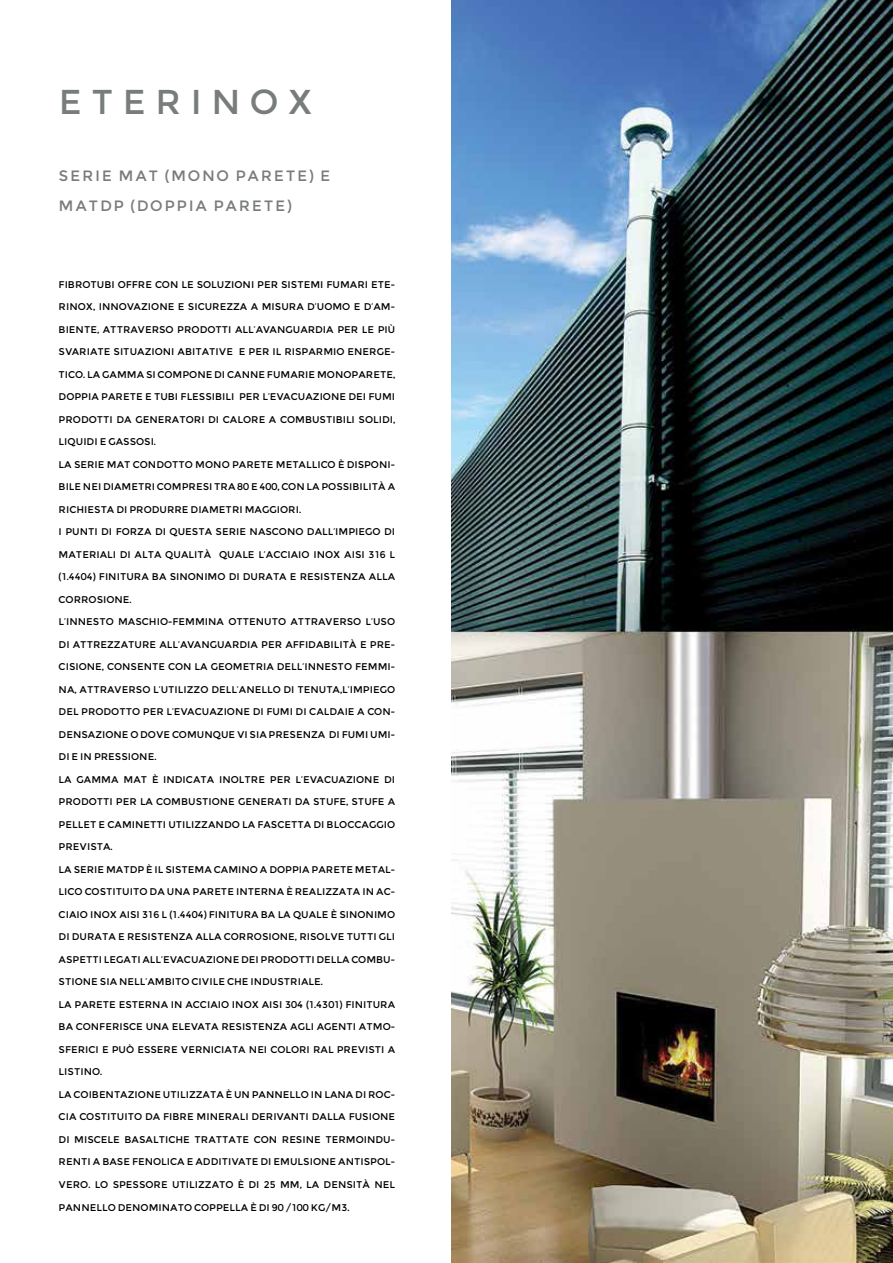
<style>
.page{position:relative;width:893px;height:1263px;background:#fff}
.page>*{position:absolute;margin:0;border:0;box-sizing:border-box;transform-origin:0 0}
.t1{font:34.5px "Montserrat";letter-spacing:.26em;color:#787d7b}
.t2{font:15px/30px "Montserrat";letter-spacing:.11em;color:#787d7b}
.t3{font:9.75px "Montserrat";color:#000}
</style>
<div class="page">
<img style="left:452px;top:0;width:441px;height:1263px">
<h1 class="t1" style="left:59px;top:81px;width:256px">ETERINOX</h1>
<h2 class="t2" style="left:59px;top:161px;width:273px">SERIE MAT (MONO PARETE) E<br>MATDP (DOPPIA PARETE)</h2>
<p class="t3" style="left:59px;top:278px;width:338px">FIBROTUBI OFFRE CON LE SOLUZIONI PER SISTEMI FUMARI ETE-</p>
<p class="t3" style="left:59px;top:301px;width:338px">RINOX, INNOVAZIONE E SICUREZZA A MISURA D’UOMO E D’AM-</p>
<p class="t3" style="left:59px;top:323px;width:338px">BIENTE, ATTRAVERSO PRODOTTI ALL’AVANGUARDIA PER LE PIÙ</p>
<p class="t3" style="left:59px;top:346px;width:338px">SVARIATE SITUAZIONI ABITATIVE E PER IL RISPARMIO ENERGE-</p>
<p class="t3" style="left:59px;top:368px;width:338px">TICO. LA GAMMA SI COMPONE DI CANNE FUMARIE MONOPARETE,</p>
<p class="t3" style="left:59px;top:391px;width:338px">DOPPIA PARETE E TUBI FLESSIBILI PER L’EVACUAZIONE DEI FUMI</p>
<p class="t3" style="left:59px;top:413px;width:338px">PRODOTTI DA GENERATORI DI CALORE A COMBUSTIBILI SOLIDI,</p>
<p class="t3" style="left:59px;top:436px;width:99px">LIQUIDI E GASSOSI.</p>
<p class="t3" style="left:59px;top:458px;width:338px">LA SERIE MAT CONDOTTO MONO PARETE METALLICO È DISPONI-</p>
<p class="t3" style="left:59px;top:481px;width:338px">BILE NEI DIAMETRI COMPRESI TRA 80 E 400, CON LA POSSIBILITÀ A</p>
<p class="t3" style="left:59px;top:503px;width:244px">RICHIESTA DI PRODURRE DIAMETRI MAGGIORI.</p>
<p class="t3" style="left:59px;top:526px;width:338px">I PUNTI DI FORZA DI QUESTA SERIE NASCONO DALL’IMPIEGO DI</p>
<p class="t3" style="left:59px;top:548px;width:338px">MATERIALI DI ALTA QUALITÀ QUALE L’ACCIAIO INOX AISI 316 L</p>
<p class="t3" style="left:59px;top:571px;width:338px">(1.4404) FINITURA BA SINONIMO DI DURATA E RESISTENZA ALLA</p>
<p class="t3" style="left:59px;top:593px;width:75px">CORROSIONE.</p>
<p class="t3" style="left:59px;top:616px;width:338px">L’INNESTO MASCHIO-FEMMINA OTTENUTO ATTRAVERSO L’USO</p>
<p class="t3" style="left:59px;top:638px;width:338px">DI ATTREZZATURE ALL’AVANGUARDIA PER AFFIDABILITÀ E PRE-</p>
<p class="t3" style="left:59px;top:661px;width:338px">CISIONE, CONSENTE CON LA GEOMETRIA DELL’INNESTO FEMMI-</p>
<p class="t3" style="left:59px;top:683px;width:338px">NA, ATTRAVERSO L’UTILIZZO DELL’ANELLO DI TENUTA,L’IMPIEGO</p>
<p class="t3" style="left:59px;top:706px;width:338px">DEL PRODOTTO PER L’EVACUAZIONE DI FUMI DI CALDAIE A CON-</p>
<p class="t3" style="left:59px;top:728px;width:338px">DENSAZIONE O DOVE COMUNQUE VI SIA PRESENZA DI FUMI UMI-</p>
<p class="t3" style="left:59px;top:751px;width:99px">DI E IN PRESSIONE.</p>
<p class="t3" style="left:59px;top:773px;width:338px">LA GAMMA MAT È INDICATA INOLTRE PER L’EVACUAZIONE DI</p>
<p class="t3" style="left:59px;top:796px;width:338px">PRODOTTI PER LA COMBUSTIONE GENERATI DA STUFE, STUFE A</p>
<p class="t3" style="left:59px;top:818px;width:338px">PELLET E CAMINETTI UTILIZZANDO LA FASCETTA DI BLOCCAGGIO</p>
<p class="t3" style="left:59px;top:841px;width:55px">PREVISTA.</p>
<p class="t3" style="left:59px;top:863px;width:338px">LA SERIE MATDP È IL SISTEMA CAMINO A DOPPIA PARETE METAL-</p>
<p class="t3" style="left:59px;top:886px;width:338px">LICO COSTITUITO DA UNA PARETE INTERNA È REALIZZATA IN AC-</p>
<p class="t3" style="left:59px;top:908px;width:338px">CIAIO INOX AISI 316 L (1.4404) FINITURA BA LA QUALE È SINONIMO</p>
<p class="t3" style="left:59px;top:931px;width:338px">DI DURATA E RESISTENZA ALLA CORROSIONE, RISOLVE TUTTI GLI</p>
<p class="t3" style="left:59px;top:953px;width:338px">ASPETTI LEGATI ALL’EVACUAZIONE DEI PRODOTTI DELLA COMBU-</p>
<p class="t3" style="left:59px;top:976px;width:266px">STIONE SIA NELL’AMBITO CIVILE CHE INDUSTRIALE.</p>
<p class="t3" style="left:59px;top:998px;width:338px">LA PARETE ESTERNA IN ACCIAIO INOX AISI 304 (1.4301) FINITURA</p>
<p class="t3" style="left:59px;top:1021px;width:338px">BA CONFERISCE UNA ELEVATA RESISTENZA AGLI AGENTI ATMO-</p>
<p class="t3" style="left:59px;top:1043px;width:338px">SFERICI E PUÒ ESSERE VERNICIATA NEI COLORI RAL PREVISTI A</p>
<p class="t3" style="left:59px;top:1066px;width:45px">LISTINO.</p>
<p class="t3" style="left:59px;top:1088px;width:338px">LA COIBENTAZIONE UTILIZZATA È UN PANNELLO IN LANA DI ROC-</p>
<p class="t3" style="left:59px;top:1111px;width:338px">CIA COSTITUITO DA FIBRE MINERALI DERIVANTI DALLA FUSIONE</p>
<p class="t3" style="left:59px;top:1133px;width:338px">DI MISCELE BASALTICHE TRATTATE CON RESINE TERMOINDU-</p>
<p class="t3" style="left:59px;top:1156px;width:338px">RENTI A BASE FENOLICA E ADDITIVATE DI EMULSIONE ANTISPOL-</p>
<p class="t3" style="left:59px;top:1178px;width:338px">VERO. LO SPESSORE UTILIZZATO È DI 25 MM, LA DENSITÀ NEL</p>
<p class="t3" style="left:59px;top:1201px;width:292px">PANNELLO DENOMINATO COPPELLA È DI 90 /100 KG/M3.</p>
</div>
